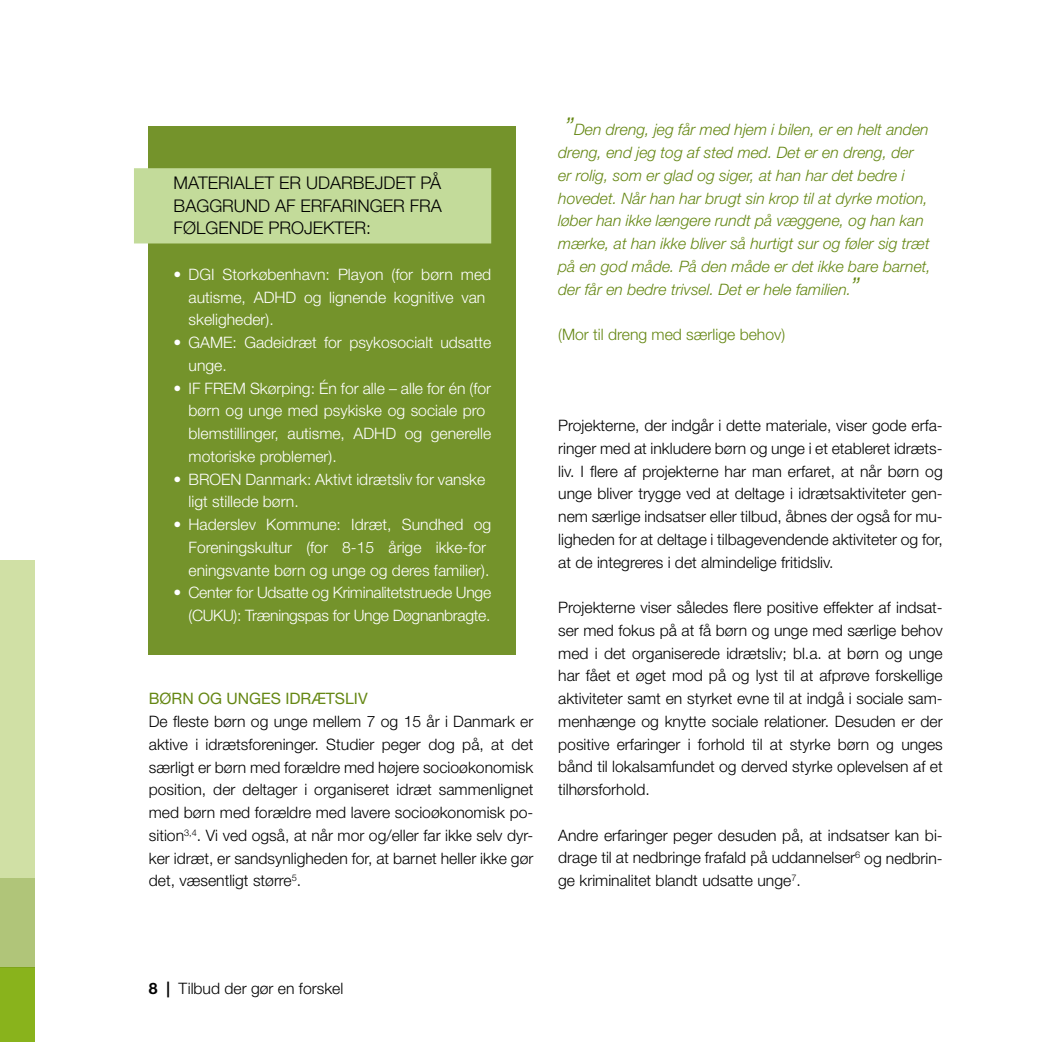
<style>
.page{position:relative;width:1042px;height:1042px;background:#fff}
.page>*{position:absolute;margin:0;border:0;box-sizing:border-box;transform-origin:0 0}
.t1{font:300 17.5px/22.8px "Helvetica Neue LT Std";color:#000;text-align:justify}
.t2{font:300 15.75px/22.8px "Helvetica Neue LT Std";color:#000;text-align:justify}
.t3{font:300 15.75px/22.8px "Helvetica Neue LT Std";color:#fff}
.t4{font:italic 300 15.75px/22.8px "Helvetica Neue LT Std";color:#658713}
.t5{font:300 15.75px/22.8px "Helvetica Neue LT Std";letter-spacing:-.02em;color:#fff;text-align:right}
.t6{font:300 15.75px "Helvetica Neue LT Std";color:#658713}
.t7{font:15.75px "Helvetica Neue LT Std";color:#658713}
.s1{font-size:24.5px}
.s2{font-weight:700}
</style>
<div class="page">
<div style="left:149px;top:127px;width:367px;height:528px;background:#74932b"></div>
<div style="left:0;top:561px;width:35px;height:481px;background:#d0e0a5"></div>
<div style="left:0;top:967px;width:35px;height:75px;background:#89b31c"></div>
<div style="left:0;top:878px;width:35px;height:89px;background:#b0c579"></div>
<div style="left:134px;top:168px;width:357px;height:75px;background:#c3db9a"></div>
<p class="t1" style="left:174px;top:171px;width:270px">MATERIALET ER UDARBEJDET PÅ BAGGRUND AF ERFARINGER FRA FØLGENDE PROJEKTER:</p>
<p class="t3" style="left:189px;top:263px;width:304px;text-indent:-15px">• DGI Storkøbenhavn: Playon (for børn med autisme, ADHD og lignende kognitive van skeligheder).</p>
<p class="t3" style="left:189px;top:331px;width:304px;text-indent:-15px">• GAME: Gadeidræt for psykosocialt udsatte unge.</p>
<p class="t3" style="left:189px;top:376px;width:304px;text-indent:-15px">• IF FREM Skørping: Én for alle – alle for én (for børn og unge med psykiske og sociale pro blemstillinger, autisme, ADHD og generelle motoriske problemer).</p>
<p class="t3" style="left:189px;top:467px;width:298px;text-indent:-15px">• BROEN Danmark: Aktivt idrætsliv for vanske ligt stillede børn.</p>
<p class="t3" style="left:189px;top:513px;width:304px;text-indent:-15px">• Haderslev Kommune: Idræt, Sundhed og<br>Foreningskultur (for 8-15 årige ikke-for eningsvante børn og unge og deres familier).</p>
<p class="t5" style="left:174px;top:581px;width:319px">• Center for Udsatte og Kriminalitetstruede Unge (CUKU): Træningspas for Unge Døgnanbragte.</p>
<p class="t7" style="left:149px;top:689px;width:220px">BØRN OG UNGES IDRÆTSLIV</p>
<p class="t2" style="left:149px;top:710px;width:386px">De fleste børn og unge mellem 7 og 15 år i Danmark er aktive i idrætsforeninger. Studier peger dog på, at det særligt er børn med forældre med højere socioøkonomisk position, der deltager i organiseret idræt sammenlignet med børn med forældre med lavere socioøkonomisk po&shy;sition<sup>3,4</sup>. Vi ved også, at når mor og/eller far ikke selv dyr&shy;ker idræt, er sandsynligheden for, at barnet heller ikke gør det, væsentligt større<sup>5</sup>.</p>
<p class="t4" style="left:558px;top:118px;width:374px;text-indent:7px"><span class="s1">”</span>Den dreng, jeg får med hjem i bilen, er en helt anden dreng, end jeg tog af sted med. Det er en dreng, der<br>er rolig, som er glad og siger, at han har det bedre i hovedet. Når han har brugt sin krop til at dyrke motion, løber han ikke længere rundt på væggene, og han kan mærke, at han ikke bliver så hurtigt sur og føler sig træt på en god måde. På den måde er det ikke bare barnet, der får en bedre trivsel. Det er hele familien.<span class="s1">”</span></p>
<p class="t6" style="left:558px;top:325px;width:228px">(Mor til dreng med særlige behov)</p>
<p class="t2" style="left:558px;top:414px;width:385px">Projekterne, der indgår i dette materiale, viser gode erfa&shy;ringer med at inkludere børn og unge i et etableret idræts-</p>
<p class="t2" style="left:558px;top:459px;width:386px">liv. I flere af projekterne har man erfaret, at når børn og unge bliver trygge ved at deltage i idrætsaktiviteter gen&shy;nem særlige indsatser eller tilbud, åbnes der også for mu&shy;ligheden for at deltage i tilbagevendende aktiviteter og for, at de integreres i det almindelige fritidsliv.</p>
<p class="t2" style="left:558px;top:596px;width:386px">Projekterne viser således flere positive effekter af indsat&shy;ser med fokus på at få børn og unge med særlige behov med i det organiserede idrætsliv; bl.a. at børn og unge har fået et øget mod på og lyst til at afprøve forskellige aktiviteter samt en styrket evne til at indgå i sociale sam&shy;menhænge og knytte sociale relationer. Desuden er der positive erfaringer i forhold til at styrke børn og unges bånd til lokalsamfundet og derved styrke oplevelsen af et tilhørsforhold.</p>
<p class="t2" style="left:558px;top:823px;width:385px">Andre erfaringer peger desuden på, at indsatser kan bi&shy;drage til at nedbringe frafald på uddannelser<sup>6</sup> og nedbrin&shy;ge kriminalitet blandt udsatte unge<sup>7</sup>.</p>
<p class="t2" style="left:149px;top:977px;width:196px"><span class="s2">8 |</span> Tilbud der gør en forskel</p>
</div>
